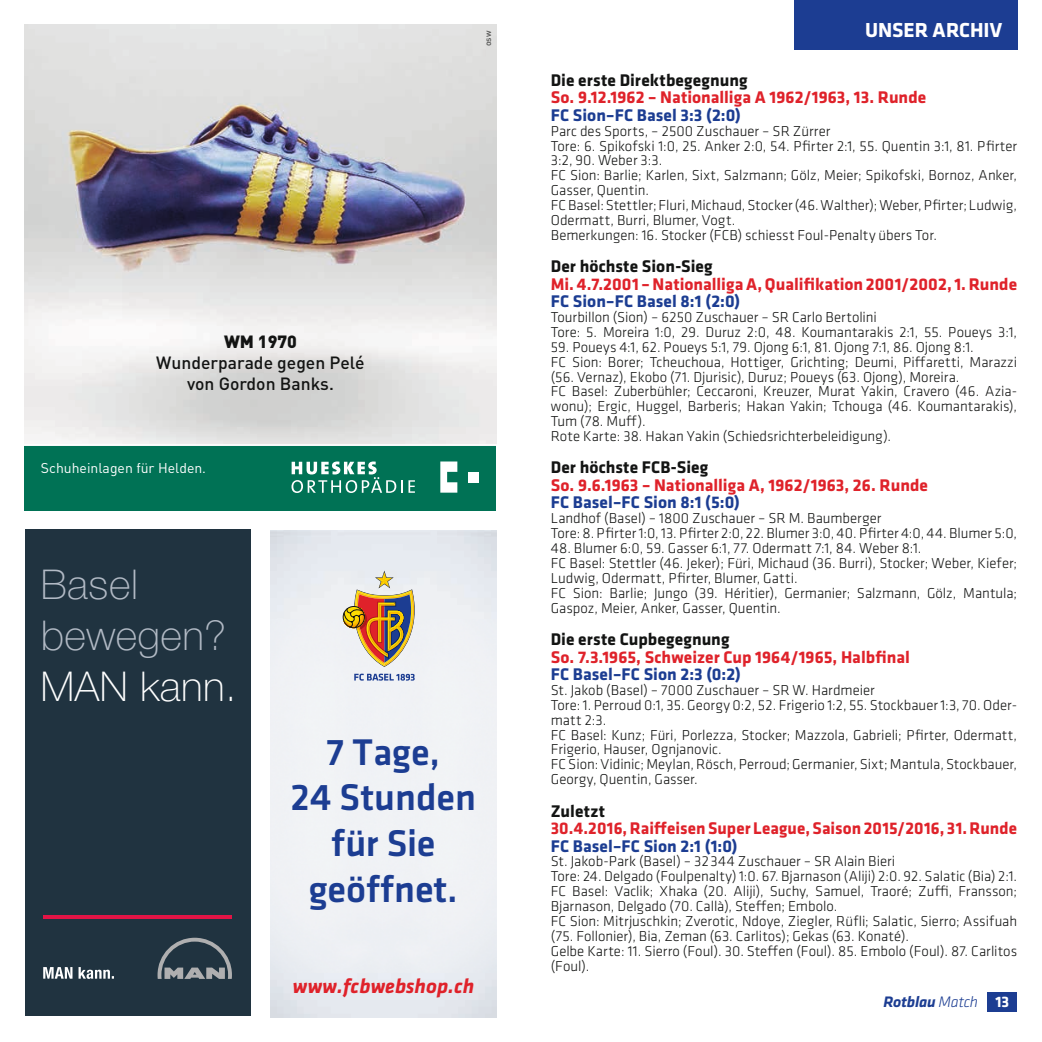
<style>
.page{position:relative;width:1042px;height:1042px;background:#fff}
.page>*{position:absolute;margin:0;border:0;box-sizing:border-box;transform-origin:0 0}
.t1{font:100 41.12px/50.8px "Man Global";letter-spacing:.015em;color:#b2bac5}
.t2{font:100 41.12px "Man Global";letter-spacing:.015em;color:#fff}
.t3{font:500 38.5px/45.5px "Klavika";color:#1c3d92;text-align:center}
.t4{font:italic 700 21px "Klavika";color:#df222a}
.t5{font:700 21px "Klavika";letter-spacing:-.005em;color:#fff}
.t6{font:700 17.5px "Klavika";letter-spacing:.005em;color:#df222a}
.t7{font:700 17.5px "Klavika";color:#1c3d92}
.t8{font:700 17.5px "Klavika";letter-spacing:.005em;color:#131413}
.t9{font:500 17.5px/21px "DIN";color:#131413;text-align:center}
.t10{font:900 17.5px "DIN";color:#131413}
.t11{font:italic 700 15.75px "Klavika";letter-spacing:-.015em;color:#1c3d92}
.t12{font:300 14.88px/14.9px "Klavika";color:#131413}
.t13{font:14px "DIN";color:#fff}
.t14{font:500 8.75px "DIN";color:#131413}
.s1{font-weight:300}
.s2{font-style:normal;color:#fff}
</style>
<div class="page">
<div style="left:987px;top:992px;width:30px;height:20px;background:#1c3d92"></div>
<div style="left:794px;top:0;width:223px;height:50px;background:#1c3d92"></div>
<div style="left:25px;top:530px;width:226px;height:486px;background:#203340"></div>
<svg style="left:158px;top:937px;width:74px;height:42px"></svg>
<svg style="left:43px;top:967px;width:71px;height:12px"></svg>
<hr style="left:43px;top:915px;width:189px;height:3px;background:#e31446">
<img style="left:343px;top:570px;width:72px;height:97px">
<svg style="left:354px;top:673px;width:61px;height:7px"></svg>
<img style="left:25px;top:25px;width:471px;height:419px">
<div style="left:25px;top:445px;width:471px;height:66px;background:#007255"></div>
<svg style="left:291px;top:461px;width:124px;height:32px"></svg>
<div style="left:468px;top:472px;width:10px;height:10px;background:#fff"></div>
<svg style="left:440px;top:461px;width:17px;height:32px"></svg>
<hr style="left:25px;top:444px;width:471px;height:2px;background:#fff">
<p class="t14" style="left:482px;top:46px;width:17px;rotate:-90deg">osw</p>
<p class="t10" style="left:224px;top:330px;width:74px">WM 1970</p>
<p class="t9" style="left:156px;top:352px;width:210px">Wunderparade gegen Pelé von Gordon Banks.</p>
<p class="t13" style="left:41px;top:459px;width:167px">Schuheinlagen für Helden.</p>
<h1 class="t1" style="left:41px;top:559px;width:186px">Basel bewegen?</h1>
<h1 class="t2" style="left:41px;top:662px;width:197px">MAN kann.</h1>
<h2 class="t3" style="left:290px;top:728px;width:187px">7 Tage,<br>24 Stunden für Sie geöffnet.</h2>
<h3 class="t4" style="left:292px;top:970px;width:183px">www.fcbwebshop.ch</h3>
<h3 class="t5" style="left:865px;top:15px;width:139px">UNSER ARCHIV</h3>
<p class="t8" style="left:551px;top:67px;width:198px">Die erste Direktbegegnung</p>
<p class="t6" style="left:551px;top:85px;width:377px">So. 9.12.1962 – Nationalliga A 1962/1963, 13. Runde</p>
<p class="t7" style="left:551px;top:102px;width:192px">FC Sion–FC Basel 3:3 (2:0)</p>
<p class="t12" style="left:551px;top:123px;width:468px">Parc des Sports, – 2500 Zuschauer – SR Zürrer<br>Tore: 6. Spikofski 1:0, 25. Anker 2:0, 54. Pfirter 2:1, 55. Quentin 3:1, 81. Pfirter 3:2, 90. Weber 3:3.<br>FC Sion: Barlie; Karlen, Sixt, Salzmann; Gölz, Meier; Spikofski, Bornoz, Anker, Gasser, Quentin.<br>FC Basel: Stettler; Fluri, Michaud, Stocker (46. Walther); Weber, Pfirter; Ludwig, Odermatt, Burri, Blumer, Vogt.<br>Bemerkungen: 16. Stocker (FCB) schiesst Foul-Penalty übers Tor.</p>
<p class="t8" style="left:551px;top:254px;width:163px">Der höchste Sion-Sieg</p>
<p class="t6" style="left:551px;top:271px;width:468px">Mi. 4.7.2001 – Nationalliga A, Qualifikation 2001/2002, 1. Runde</p>
<p class="t7" style="left:551px;top:289px;width:191px">FC Sion–FC Basel 8:1 (2:0)</p>
<p class="t12" style="left:551px;top:309px;width:468px">Tourbillon (Sion) – 6250 Zuschauer – SR Carlo Bertolini<br>Tore: 5. Moreira 1:0, 29. Duruz 2:0, 48. Koumantarakis 2:1, 55. Poueys 3:1,</p>
<p class="t12" style="left:551px;top:339px;width:468px">59. Poueys 4:1, 62. Poueys 5:1, 79. Ojong 6:1, 81. Ojong 7:1, 86. Ojong 8:1.<br>FC Sion: Borer; Tcheuchoua, Hottiger, Grichting; Deumi, Piffaretti, Marazzi (56. Vernaz), Ekobo (71. Djurisic), Duruz; Poueys (63. Ojong), Moreira.<br>FC Basel: Zuberbühler; Ceccaroni, Kreuzer, Murat Yakin, Cravero (46. Azia&shy;wonu); Ergic, Huggel, Barberis; Hakan Yakin; Tchouga (46. Koumantarakis), Tum (78. Muff).<br>Rote Karte: 38. Hakan Yakin (Schiedsrichterbeleidigung).</p>
<p class="t8" style="left:551px;top:455px;width:159px">Der höchste FCB-Sieg</p>
<p class="t6" style="left:551px;top:472px;width:379px">So. 9.6.1963 – Nationalliga A, 1962/1963, 26. Runde</p>
<p class="t7" style="left:551px;top:490px;width:190px">FC Basel–FC Sion 8:1 (5:0)</p>
<p class="t12" style="left:551px;top:511px;width:468px">Landhof (Basel) – 1800 Zuschauer – SR M. Baumberger<br>Tore: 8. Pfirter 1:0, 13. Pfirter 2:0, 22. Blumer 3:0, 40. Pfirter 4:0, 44. Blumer 5:0,</p>
<p class="t12" style="left:551px;top:540px;width:468px">48. Blumer 6:0, 59. Gasser 6:1, 77. Odermatt 7:1, 84. Weber 8:1.<br>FC Basel: Stettler (46. Jeker); Füri, Michaud (36. Burri), Stocker; Weber, Kiefer; Ludwig, Odermatt, Pfirter, Blumer, Gatti.<br>FC Sion: Barlie; Jungo (39. Héritier), Germanier; Salzmann, Gölz, Mantula; Gaspoz, Meier, Anker, Gasser, Quentin.</p>
<p class="t8" style="left:551px;top:626px;width:180px">Die erste Cupbegegnung</p>
<p class="t6" style="left:551px;top:644px;width:361px">So. 7.3.1965, Schweizer Cup 1964/1965, Halbfinal</p>
<p class="t7" style="left:551px;top:661px;width:192px">FC Basel–FC Sion 2:3 (0:2)</p>
<p class="t12" style="left:551px;top:682px;width:468px">St. Jakob (Basel) – 7000 Zuschauer – SR W. Hardmeier<br>Tore: 1. Perroud 0:1, 35. Georgy 0:2, 52. Frigerio 1:2, 55. Stockbauer 1:3, 70. Oder&shy;matt 2:3.<br>FC Basel: Kunz; Füri, Porlezza, Stocker; Mazzola, Gabrieli; Pfirter, Odermatt, Frigerio, Hauser, Ognjanovic.<br>FC Sion: Vidinic; Meylan, Rösch, Perroud; Germanier, Sixt; Mantula, Stockbauer, Georgy, Quentin, Gasser.</p>
<p class="t8" style="left:551px;top:798px;width:56px">Zuletzt</p>
<p class="t6" style="left:551px;top:815px;width:468px">30.4.2016, Raiffeisen Super League, Saison 2015/2016, 31. Runde</p>
<p class="t7" style="left:551px;top:833px;width:188px">FC Basel–FC Sion 2:1 (1:0)</p>
<p class="t12" style="left:551px;top:854px;width:468px">St. Jakob-Park (Basel) – 32344 Zuschauer – SR Alain Bieri<br>Tore: 24. Delgado (Foulpenalty) 1:0. 67. Bjarnason (Aliji) 2:0. 92. Salatic (Bia) 2:1.<br>FC Basel: Vaclik; Xhaka (20. Aliji), Suchy, Samuel, Traoré; Zuffi, Fransson; Bjarnason, Delgado (70. Callà), Steffen; Embolo.<br>FC Sion: Mitrjuschkin; Zverotic, Ndoye, Ziegler, Rüfli; Salatic, Sierro; Assifuah (75. Follonier), Bia, Zeman (63. Carlitos); Gekas (63. Konaté).<br>Gelbe Karte: 11. Sierro (Foul). 30. Steffen (Foul). 85. Embolo (Foul). 87. Carlitos (Foul).</p>
<p class="t11" style="left:883px;top:990px;width:127px">Rotblau <span class="s1">Match</span> <span class="s2">13</span></p>
</div>
